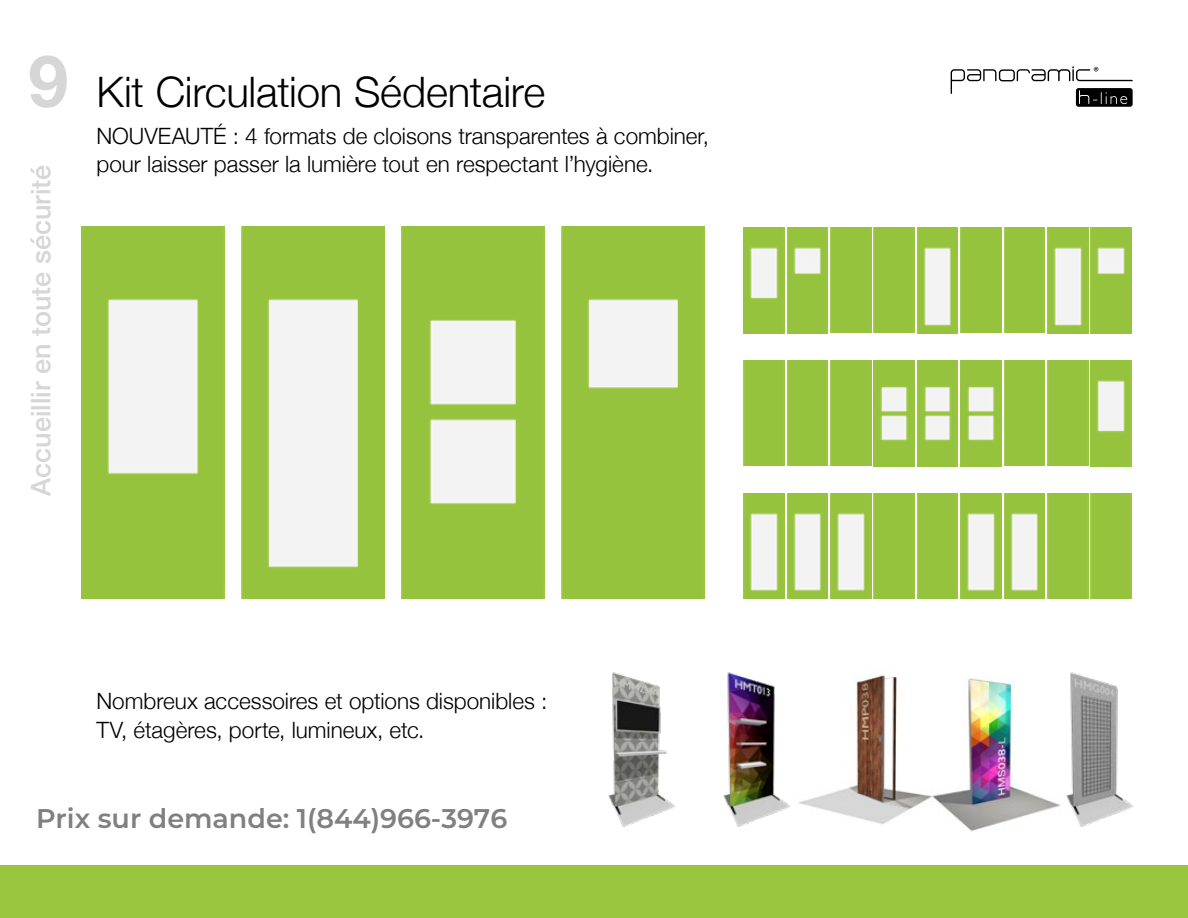
<style>
.page{position:relative;width:1188px;height:918px;background:#fff}
.page>*{position:absolute;margin:0;border:0;box-sizing:border-box;transform-origin:0 0}
.t1{font:700 72px "Helvetica Neue";color:#d6d6d6}
.t2{font:300 42px "Helvetica Neue";letter-spacing:-.005em;color:#000}
.t3{font:600 27px "Montserrat";color:#808080}
.t4{font:500 27px "Helvetica Neue";color:#d6d6d6}
.t5{font:300 22.5px/28.5px "Helvetica Neue";color:#000}
</style>
<div class="page">
<svg style="left:951px;top:66px;width:182px;height:41px"></svg>
<img style="left:608px;top:672px;width:68px;height:155px">
<img style="left:723px;top:672px;width:19px;height:155px">
<img style="left:1000px;top:682px;width:40px;height:141px">
<img style="left:1040px;top:672px;width:94px;height:155px">
<img style="left:742px;top:675px;width:258px;height:156px">
<img style="left:81px;top:227px;width:143px;height:372px">
<img style="left:744px;top:228px;width:40px;height:105px">
<div style="left:874px;top:228px;width:41px;height:105px;background:#96c33e"></div>
<img style="left:787px;top:228px;width:41px;height:105px">
<img style="left:917px;top:228px;width:41px;height:105px">
<div style="left:1004px;top:228px;width:41px;height:105px;background:#96c33e"></div>
<div style="left:831px;top:228px;width:40px;height:105px;background:#96c33e"></div>
<div style="left:961px;top:228px;width:40px;height:105px;background:#96c33e"></div>
<img style="left:1047px;top:228px;width:41px;height:105px">
<img style="left:1091px;top:228px;width:40px;height:105px">
<div style="left:744px;top:360px;width:40px;height:106px;background:#96c33e"></div>
<img style="left:874px;top:360px;width:41px;height:106px">
<div style="left:787px;top:360px;width:41px;height:106px;background:#96c33e"></div>
<img style="left:917px;top:360px;width:41px;height:106px">
<div style="left:1004px;top:360px;width:41px;height:106px;background:#96c33e"></div>
<div style="left:831px;top:360px;width:40px;height:106px;background:#96c33e"></div>
<img style="left:961px;top:360px;width:40px;height:106px">
<div style="left:1047px;top:360px;width:41px;height:106px;background:#96c33e"></div>
<img style="left:1091px;top:360px;width:40px;height:106px">
<img style="left:744px;top:493px;width:40px;height:106px">
<div style="left:874px;top:493px;width:41px;height:106px;background:#96c33e"></div>
<img style="left:787px;top:493px;width:41px;height:106px">
<div style="left:917px;top:493px;width:41px;height:106px;background:#96c33e"></div>
<img style="left:1004px;top:493px;width:41px;height:106px">
<img style="left:831px;top:493px;width:40px;height:106px">
<img style="left:961px;top:493px;width:40px;height:106px">
<div style="left:1047px;top:493px;width:41px;height:106px;background:#96c33e"></div>
<div style="left:1091px;top:493px;width:40px;height:106px;background:#96c33e"></div>
<img style="left:241px;top:227px;width:143px;height:372px">
<img style="left:401px;top:227px;width:143px;height:372px">
<img style="left:561px;top:227px;width:143px;height:372px">
<div style="left:0;top:865px;width:1188px;height:53px;background:#99c63c"></div>
<h1 class="t1" style="left:28px;top:25px;width:42px">9</h1>
<p class="t4" style="left:19px;top:496px;width:333px;rotate:-90deg">Accueillir en toute sécurité</p>
<h2 class="t2" style="left:97px;top:58px;width:450px">Kit Circulation Sédentaire</h2>
<p class="t5" style="left:97px;top:120px;width:614px">NOUVEAUTÉ : 4 formats de cloisons transparentes à combiner, pour laisser passer la lumière tout en respectant l’hygiène.</p>
<p class="t5" style="left:97px;top:686px;width:452px">Nombreux accessoires et options disponibles :<br>TV, étagères, porte, lumineux, etc.</p>
<p class="t3" style="left:36px;top:799px;width:473px">Prix sur demande: 1(844)966-3976</p>
</div>
